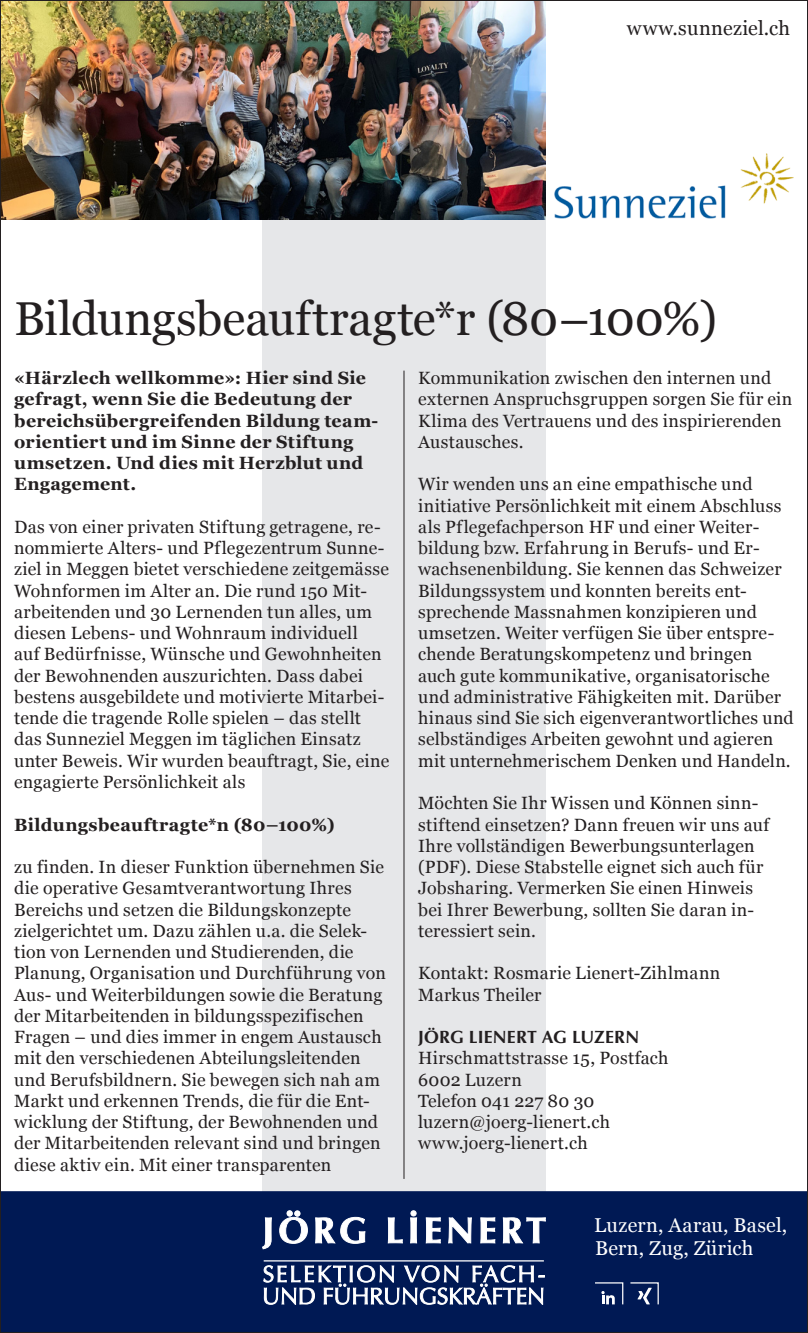
<style>
.page{position:relative;width:808px;height:1333px;background:#fff}
.page>*{position:absolute;margin:0;border:0;box-sizing:border-box;transform-origin:0 0}
.t1{font:47.5px "Georgia";letter-spacing:-.005em;color:#231f20}
.t2{font:20px/23.8px "Georgia";letter-spacing:.015em;color:#fff}
.t3{font:20px "Georgia";letter-spacing:.015em;color:#231f20}
.t4{font:17.75px/21.2px "Georgia";letter-spacing:.015em;color:#231f20}
.t5{font:700 17.75px/21.2px "Georgia";letter-spacing:.015em;color:#231f20}
.t6{font:700 17.75px "Optima";letter-spacing:.01em;color:#231f20}
</style>
<div class="page">
<div style="left:262px;top:0;width:284px;height:1332px;background:#e6e7e9"></div>
<div style="left:2px;top:1191px;width:804px;height:139px;background:#001954"></div>
<svg style="left:262px;top:1217px;width:10px;height:32px"></svg>
<svg style="left:315px;top:1216px;width:51px;height:27px"></svg>
<svg style="left:388px;top:1217px;width:15px;height:26px"></svg>
<svg style="left:426px;top:1217px;width:15px;height:26px"></svg>
<svg style="left:448px;top:1216px;width:24px;height:27px"></svg>
<svg style="left:480px;top:1217px;width:15px;height:26px"></svg>
<svg style="left:503px;top:1217px;width:43px;height:26px"></svg>
<svg style="left:263px;top:1264px;width:282px;height:40px;background:#4c5d87"></svg>
<hr style="left:264px;top:1260px;width:280px;height:1px;background:#fff">
<svg style="left:410px;top:1210px;width:7px;height:33px"></svg>
<svg style="left:279px;top:1210px;width:29px;height:33px"></svg>
<hr style="left:403px;top:370px;width:1px;height:808px;background:#231f20">
<svg style="left:594px;top:1281px;width:65px;height:24px;background:#314574"></svg>
<img style="left:2px;top:2px;width:544px;height:218px">
<img style="left:554px;top:153px;width:240px;height:65px">
<p class="t3" style="left:627px;top:14px;width:165px">www.sunneziel.ch</p>
<p class="t1" style="left:14px;top:284px;width:705px">Bildungsbeauftragte*r (80–100%)</p>
<p class="t5" style="left:14px;top:366px;width:366px">«Härzlech wellkomme»: Hier sind Sie gefragt, wenn Sie die Bedeutung der bereichsübergreifenden Bildung team&shy;orientiert und im Sinne der Stiftung umsetzen. Und dies mit Herzblut und<br>Engagement.</p>
<p class="t4" style="left:14px;top:515px;width:377px">Das von einer privaten Stiftung getragene, re&shy;nommierte Alters- und Pflegezentrum Sunne&shy;ziel in Meggen bietet verschiedene zeitgemässe Wohnformen im Alter an. Die rund 150 Mit&shy;arbeitenden und 30 Lernenden tun alles, um diesen Lebens- und Wohnraum individuell<br>auf Bedürfnisse, Wünsche und Gewohnheiten der Bewohnenden auszurichten. Dass dabei bestens ausgebildete und motivierte Mitarbei&shy;tende die tragende Rolle spielen – das stellt das Sunneziel Meggen im täglichen Einsatz unter Beweis. Wir wurden beauftragt, Sie, eine engagierte Persönlichkeit als</p>
<p class="t5" style="left:14px;top:812px;width:322px">Bildungsbeauftragte*n (80–100%)</p>
<p class="t4" style="left:14px;top:855px;width:373px">zu finden. In dieser Funktion übernehmen Sie die operative Gesamtverantwortung Ihres Bereichs und setzen die Bildungskonzepte zielgerichtet um. Dazu zählen u.a. die Selek&shy;tion von Lernenden und Studierenden, die Planung, Organisation und Durchführung von Aus- und Weiterbildungen sowie die Beratung der Mitarbeitenden in bildungsspezifischen Fragen – und dies immer in engem Austausch mit den verschiedenen Abteilungsleitenden und Berufsbildnern. Sie bewegen sich nah am Markt und erkennen Trends, die für die Ent&shy;wicklung der Stiftung, der Bewohnenden und der Mitarbeitenden relevant sind und bringen diese aktiv ein. Mit einer transparenten</p>
<p class="t4" style="left:418px;top:366px;width:376px">Kommunikation zwischen den internen und externen Anspruchsgruppen sorgen Sie für ein Klima des Vertrauens und des inspirierenden Austausches.</p>
<p class="t4" style="left:418px;top:473px;width:377px">Wir wenden uns an eine empathische und initiative Persönlichkeit mit einem Abschluss als Pflegefachperson HF und einer Weiter&shy;bildung bzw. Erfahrung in Berufs- und Er&shy;wachsenenbildung. Sie kennen das Schweizer Bildungssystem und konnten bereits ent&shy;sprechende Massnahmen konzipieren und umsetzen. Weiter verfügen Sie über entspre&shy;chende Beratungskompetenz und bringen auch gute kommunikative, organisatorische und administrative Fähigkeiten mit. Darüber hinaus sind Sie sich eigenverantwortliches und selbständiges Arbeiten gewohnt und agieren mit unternehmerischem Denken und Handeln.</p>
<p class="t4" style="left:418px;top:791px;width:352px">Möchten Sie Ihr Wissen und Können sinn&shy;stiftend einsetzen? Dann freuen wir uns auf Ihre vollständigen Bewerbungsunterlagen (PDF). Diese Stabstelle eignet sich auch für Jobsharing. Vermerken Sie einen Hinweis bei Ihrer Bewerbung, sollten Sie daran in&shy;teressiert sein.</p>
<p class="t4" style="left:418px;top:961px;width:304px">Kontakt: Rosmarie Lienert-Zihlmann</p>
<p class="t4" style="left:418px;top:983px;width:125px">Markus Theiler</p>
<p class="t6" style="left:418px;top:1026px;width:222px">JÖRG LIENERT AG LUZERN</p>
<p class="t4" style="left:418px;top:1046px;width:252px">Hirschmattstrasse 15, Postfach</p>
<p class="t4" style="left:418px;top:1068px;width:105px">6002 Luzern</p>
<p class="t4" style="left:418px;top:1089px;width:178px">Telefon 041 227 80 30</p>
<p class="t4" style="left:418px;top:1110px;width:193px">luzern@joerg-lienert.ch www.joerg-lienert.ch</p>
<p class="t2" style="left:594px;top:1211px;width:194px">Luzern, Aarau, Basel,<br>Bern, Zug, Zürich</p>
</div>
